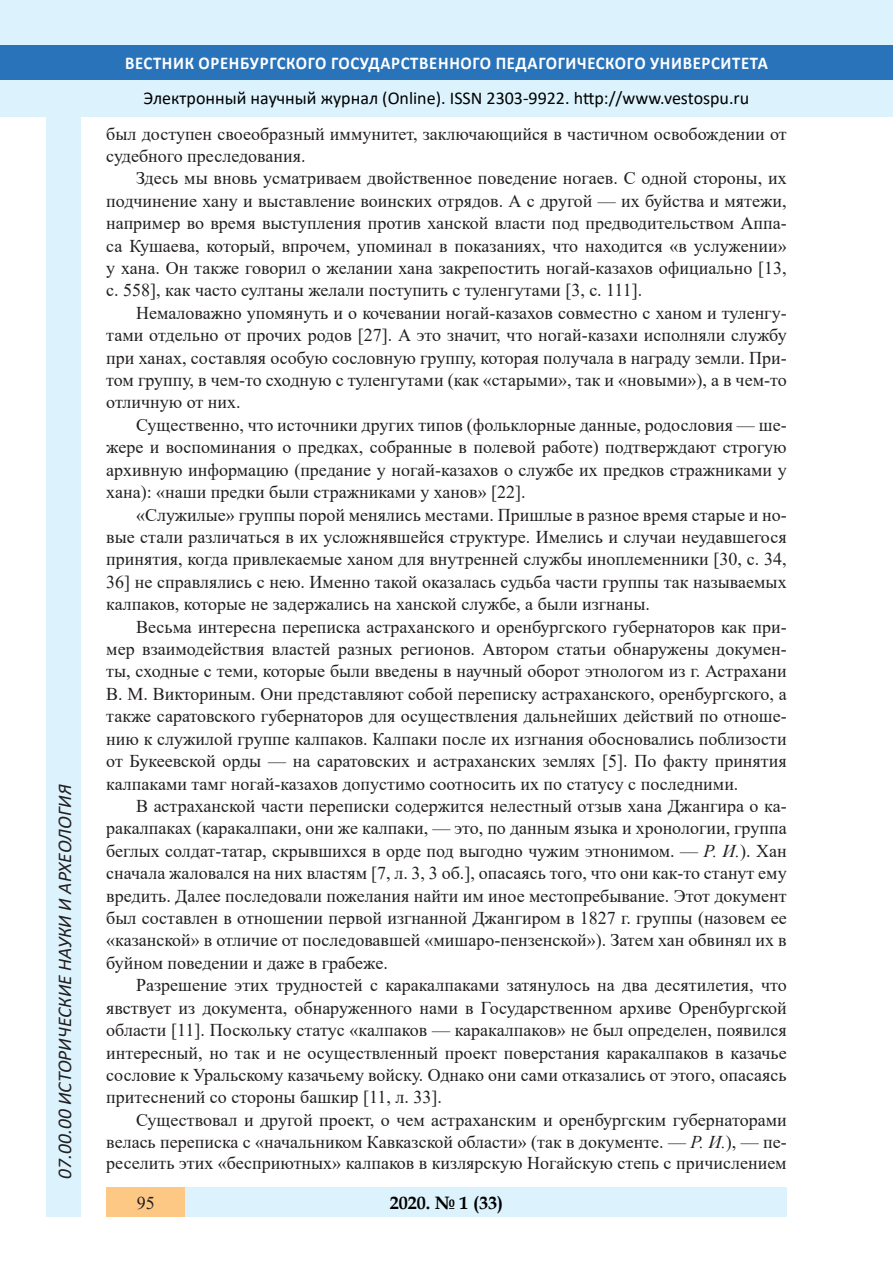
<style>
.page{position:relative;width:893px;height:1263px;background:#fff}
.page>*{position:absolute;margin:0;border:0;box-sizing:border-box;transform-origin:0 0}
.t1{font:italic 19.5px "Calibri";color:#231f20}
.Стиль2{font:18px/22.4px "Times New Roman";color:#231f20;text-align:justify}
.t2{font:18px "Calibri";color:#000}
.t3{font:700 18px "Calibri";letter-spacing:.04em;color:#fff;scale:.93 1}
.t4{font:700 18px "Book Antiqua";color:#000}
.s1{font-style:italic}
</style>
<div class="page">
<div style="left:0;top:0;width:893px;height:116px;background:#dcf2fc"></div>
<div style="left:0;top:45px;width:893px;height:34px;background:#2873ba"></div>
<div style="left:47px;top:116px;width:34px;height:1101px;background:#dcf2fc"></div>
<div style="left:106px;top:1188px;width:681px;height:29px;background:#dcf2fc"></div>
<div style="left:106px;top:1188px;width:79px;height:29px;background:#fdc784"></div>
<p class="t1" style="left:51px;top:1179px;width:395px;rotate:-90deg">07.00.00 ИСТОРИЧЕСКИЕ НАУКИ И АРХЕОЛОГИЯ</p>
<p class="t1" style="left:51px;top:1105px;width:206px;rotate:-90deg">БИОЛОГИЧЕСКИЕ НАУКИ</p>
<p class="t1" style="left:51px;top:1169px;width:11px;rotate:-90deg">3</p>
<p class="t3" style="left:125px;top:50px;width:693px">ВЕСТНИК ОРЕНБУРГСКОГО ГОСУДАРСТВЕННОГО ПЕДАГОГИЧЕСКОГО УНИВЕРСИТЕТА</p>
<p class="t2" style="left:144px;top:85px;width:607px">Электронный научный журнал (Online). ISSN 2303-9922. http://www.vestospu.ru</p>
<p class="t2" style="left:583px;top:85px;width:13px">t</p>
<p class="t2" style="left:583px;top:85px;width:13px">t</p>
<p class="Стиль2" style="left:106px;top:123px;width:682px;line-height:21.8px">был доступен своеобразный иммунитет, заключающийся в частичном освобождении от судебного преследования.</p>
<p class="Стиль2" style="left:106px;top:166px;width:682px;text-indent:30px">Здесь мы вновь усматриваем двойственное поведение ногаев. С одной стороны, их подчинение хану и выставление воинских отрядов. А с другой — их буйства и мятежи, например во время выступления против ханской власти под предводительством Аппа&shy;са Кушаева, который, впрочем, упоминал в показаниях, что находится «в услужении» у хана. Он также говорил о желании хана закрепостить ногай-казахов официально [13, с. 558], как часто султаны желали поступить с туленгутами [3, с. 111].</p>
<p class="Стиль2" style="left:106px;top:301px;width:682px;text-indent:30px">Немаловажно упомянуть и о кочевании ногай-казахов совместно с ханом и туленгу&shy;тами отдельно от прочих родов [27]. А это значит, что ногай-казахи исполняли службу при ханах, составляя особую сословную группу, которая получала в награду земли. При&shy;том группу, в чем-то сходную с туленгутами (как «старыми», так и «новыми»), а в чем-то отличную от них.</p>
<p class="Стиль2" style="left:106px;top:413px;width:682px;text-indent:30px">Существенно, что источники других типов (фольклорные данные, родословия — ше&shy;жере и воспоминания о предках, собранные в полевой работе) подтверждают строгую архивную информацию (предание у ногай-казахов о службе их предков стражниками у хана): «наши предки были стражниками у ханов» [22].</p>
<p class="Стиль2" style="left:106px;top:503px;width:682px;text-indent:30px">«Служилые» группы порой менялись местами. Пришлые в разное время старые и но&shy;вые стали различаться в их усложнявшейся структуре. Имелись и случаи неудавшегося принятия, когда привлекаемые ханом для внутренней службы иноплеменники [30, с. 34, 36] не справлялись с нею. Именно такой оказалась судьба части группы так называемых калпаков, которые не задержались на ханской службе, а были изгнаны.</p>
<p class="Стиль2" style="left:106px;top:615px;width:682px;text-indent:30px">Весьма интересна переписка астраханского и оренбургского губернаторов как при&shy;мер взаимодействия властей разных регионов. Автором статьи обнаружены докумен&shy;ты, сходные с теми, которые были введены в научный оборот этнологом из г. Астрахани В. М. Викториным. Они представляют собой переписку астраханского, оренбургского, а также саратовского губернаторов для осуществления дальнейших действий по отноше&shy;нию к служилой группе калпаков. Калпаки после их изгнания обосновались поблизости от Букеевской орды — на саратовских и астраханских землях [5]. По факту принятия калпаками тамг ногай-казахов допустимо соотносить их по статусу с последними.</p>
<p class="Стиль2" style="left:106px;top:794px;width:682px;text-indent:30px">В астраханской части переписки содержится нелестный отзыв хана Джангира о ка&shy;ракалпаках (каракалпаки, они же калпаки, — это, по данным языка и хронологии, группа беглых солдат-татар, скрывшихся в орде под выгодно чужим этнонимом. — <span class="s1">Р. И.</span>). Хан сначала жаловался на них властям [7, л. 3, 3 об.], опасаясь того, что они как-то станут ему вредить. Далее последовали пожелания найти им иное местопребывание. Этот документ был составлен в отношении первой изгнанной Джангиром в 1827 г. группы (назовем ее «казанской» в отличие от последовавшей «мишаро-пензенской»). Затем хан обвинял их в буйном поведении и даже в грабеже.</p>
<p class="Стиль2" style="left:106px;top:973px;width:682px;text-indent:30px">Разрешение этих трудностей с каракалпаками затянулось на два десятилетия, что явствует из документа, обнаруженного нами в Государственном архиве Оренбургской области [11]. Поскольку статус «калпаков — каракалпаков» не был определен, появился интересный, но так и не осуществленный проект поверстания каракалпаков в казачье сословие к Уральскому казачьему войску. Однако они сами отказались от этого, опасаясь притеснений со стороны башкир [11, л. 33].</p>
<p class="Стиль2" style="left:106px;top:1108px;width:682px;line-height:21.8px;text-indent:30px">Существовал и другой проект, о чем астраханским и оренбургским губернаторами велась переписка с «начальником Кавказской области» (так в документе. — <span class="s1">Р. И.</span>), — пе&shy;реселить этих «бесприютных» калпаков в кизлярскую Ногайскую степь с причислением</p>
<p class="t4" style="left:390px;top:1190px;width:115px">2020. № 1 (33)</p>
<p class="Стиль2" style="left:137px;top:1191px;width:19px">95</p>
<p class="t4" style="left:460px;top:1190px;width:39px">2 6</p>
<p class="t4" style="left:408px;top:1190px;width:19px">18</p>
<p class="t4" style="left:479px;top:1190px;width:19px">25</p>
</div>
